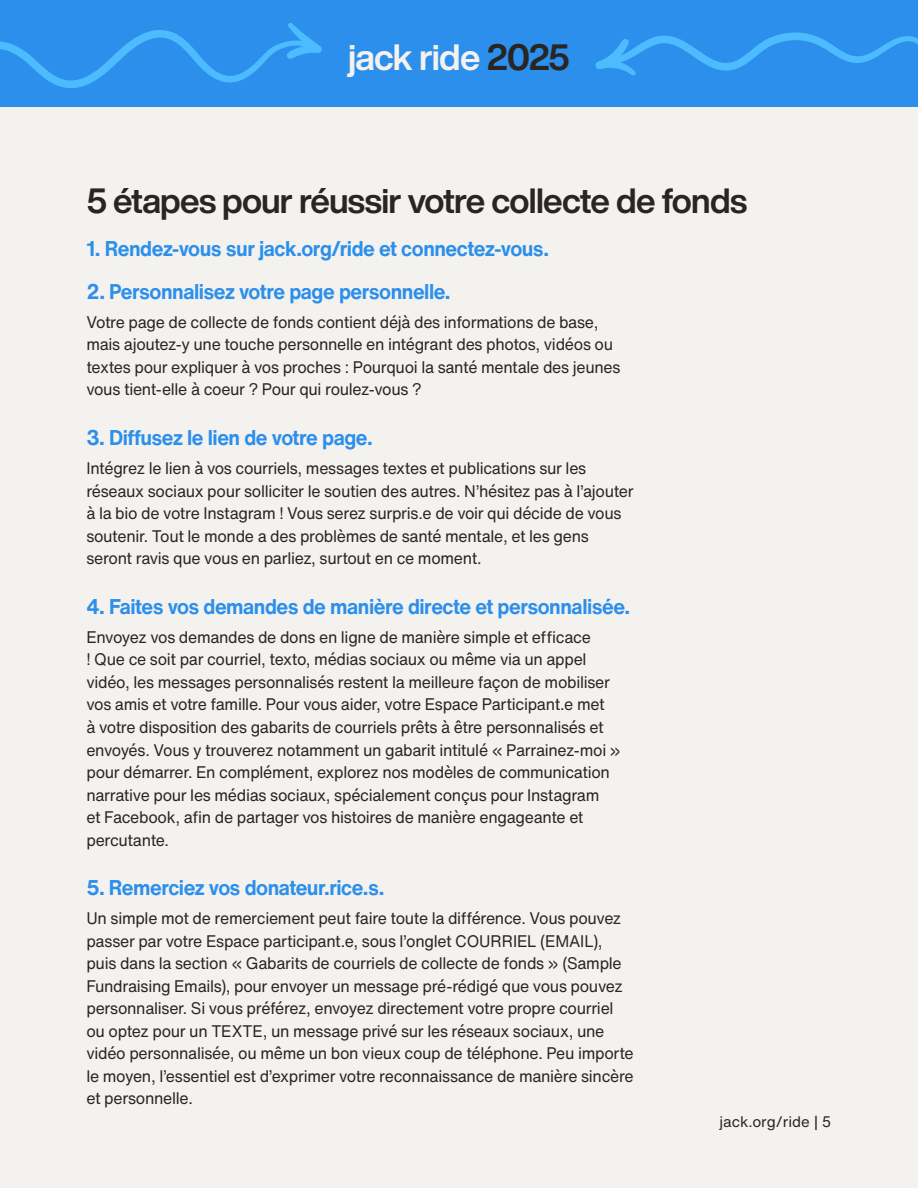
<style>
.page{position:relative;width:918px;height:1188px;background:#fff}
.page>*{position:absolute;margin:0;border:0;box-sizing:border-box;transform-origin:0 0}
.t1{font:700 36px "Helvetica Now Display";letter-spacing:-.025em;color:#f4f2ef}
.t2{font:700 34.5px "Helvetica Now Display";letter-spacing:-.02em;color:#292522}
.t3{font:700 21px "Helvetica Now Text";letter-spacing:-.025em;color:#2b8feb;scale:.96 1}
.t4{font:16.5px/22.5px "Helvetica Now Text";letter-spacing:-.02em;color:#292522;scale:.96 1}
.t5{font:15px "Helvetica Now Text";color:#292522}
.s1{color:#292522}
</style>
<div class="page">
<div style="left:0;top:107px;width:918px;height:1081px;background:#f4f2ef"></div>
<div style="left:0;top:0;width:918px;height:107px;background:#2b8feb"></div>
<svg style="left:0;top:23px;width:322px;height:65px"></svg>
<svg style="left:595px;top:32px;width:323px;height:44px"></svg>
<h1 class="t1" style="left:348px;top:32px;width:223px">jack ride <span class="s1">2025</span></h1>
<h2 class="t2" style="left:86px;top:177px;width:662px">5 étapes pour réussir votre collecte de fonds</h2>
<p class="t3" style="left:86px;top:234px;width:484px">1. Rendez-vous sur jack.org/ride et connectez-vous.</p>
<p class="t3" style="left:86px;top:277px;width:381px">2. Personnalisez votre page personnelle.</p>
<p class="t4" style="left:86px;top:311px;width:558px">Votre page de collecte de fonds contient déjà des informations de base, mais ajoutez-y une touche personnelle en intégrant des photos, vidéos ou textes pour expliquer à vos proches : Pourquoi la santé mentale des jeunes vous tient-elle à coeur ? Pour qui roulez-vous ?</p>
<p class="t3" style="left:86px;top:423px;width:300px">3. Diffusez le lien de votre page.</p>
<p class="t4" style="left:86px;top:457px;width:571px">Intégrez le lien à vos courriels, messages textes et publications sur les réseaux sociaux pour solliciter le soutien des autres. N’hésitez pas à l’ajouter à la bio de votre Instagram ! Vous serez surpris.e de voir qui décide de vous soutenir. Tout le monde a des problèmes de santé mentale, et les gens seront ravis que vous en parliez, surtout en ce moment.</p>
<p class="t3" style="left:86px;top:592px;width:568px">4. Faites vos demandes de manière directe et personnalisée.</p>
<p class="t4" style="left:86px;top:626px;width:558px">Envoyez vos demandes de dons en ligne de manière simple et efficace<br>! Que ce soit par courriel, texto, médias sociaux ou même via un appel vidéo, les messages personnalisés restent la meilleure façon de mobiliser vos amis et votre famille. Pour vous aider, votre Espace Participant.e met<br>à votre disposition des gabarits de courriels prêts à être personnalisés et envoyés. Vous y trouverez notamment un gabarit intitulé « Parrainez-moi » pour démarrer. En complément, explorez nos modèles de communication narrative pour les médias sociaux, spécialement conçus pour Instagram<br>et Facebook, afin de partager vos histoires de manière engageante et percutante.</p>
<p class="t3" style="left:86px;top:873px;width:312px">5. Remerciez vos donateur.rice.s.</p>
<p class="t4" style="left:86px;top:907px;width:572px">Un simple mot de remerciement peut faire toute la différence. Vous pouvez passer par votre Espace participant.e, sous l’onglet COURRIEL (EMAIL), puis dans la section « Gabarits de courriels de collecte de fonds » (Sample Fundraising Emails), pour envoyer un message pré-rédigé que vous pouvez personnaliser. Si vous préférez, envoyez directement votre propre courriel ou optez pour un TEXTE, un message privé sur les réseaux sociaux, une vidéo personnalisée, ou même un bon vieux coup de téléphone. Peu importe le moyen, l’essentiel est d’exprimer votre reconnaissance de manière sincère et personnelle.</p>
<p class="t5" style="left:719px;top:1111px;width:114px">jack.org/ride | 5</p>
</div>
